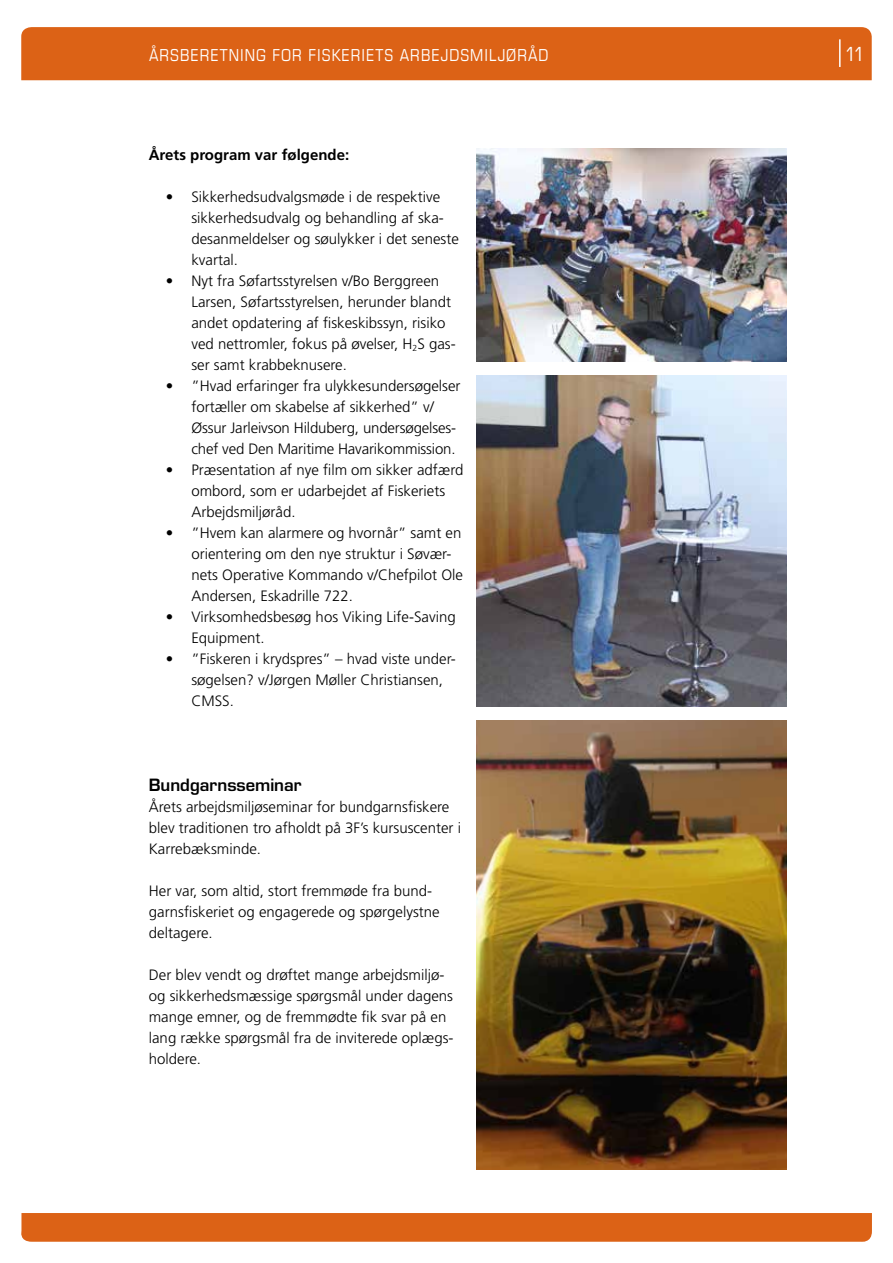
<style>
.page{position:relative;width:893px;height:1263px;background:#fff}
.page>*{position:absolute;margin:0;border:0;box-sizing:border-box;transform-origin:0 0}
.t1{font:condensed 19.5px "Eurostile LT Std";color:#fff}
.t2{font:condensed 16.5px "Eurostile LT Std";letter-spacing:.06em;color:#fff}
.t3{font:600 16.5px "Eurostile LT Std";color:#000}
.t4{font:300 15px/21px "Frutiger LT Std";color:#000}
.t5{font:700 15px "Frutiger LT Std";color:#000}
</style>
<div class="page">
<div style="left:21px;top:1213px;width:851px;height:29px;background:#dc6216"></div>
<div style="left:21px;top:27px;width:851px;height:53px;background:#dc6216"></div>
<hr style="left:839px;top:39px;width:2px;height:28px;background:#fff">
<img style="left:476px;top:149px;width:311px;height:212px">
<img style="left:476px;top:375px;width:311px;height:332px">
<img style="left:476px;top:721px;width:311px;height:448px">
<p class="t2" style="left:149px;top:45px;width:401px">ÅRSBERETNING FOR FISKERIETS ARBEJDSMILJØRÅD</p>
<h1 class="t1" style="left:845px;top:42px;width:21px">11</h1>
<p class="t5" style="left:149px;top:146px;width:202px">Årets program var følgende:</p>
<p class="t4" style="left:191px;top:187px;width:269px;text-indent:-26px">• Sikkerhedsudvalgsmøde i de respektive sikkerhedsudvalg og behandling af ska&shy;desanmeldelser og søulykker i det seneste kvartal.</p>
<p class="t4" style="left:191px;top:271px;width:266px;text-indent:-26px">• Nyt fra Søfartsstyrelsen v/Bo Berggreen Larsen, Søfartsstyrelsen, herunder blandt andet opdatering af fiskeskibssyn, risiko ved nettromler, fokus på øvelser, H<sub>2</sub>S gas&shy;ser samt krabbeknusere.</p>
<p class="t4" style="left:191px;top:376px;width:271px;text-indent:-26px">• ”Hvad erfaringer fra ulykkesundersøgelser fortæller om skabelse af sikkerhed” v/ Øssur Jarleivson Hilduberg, undersøgelses&shy;chef ved Den Maritime Havarikommission.</p>
<p class="t4" style="left:191px;top:460px;width:274px;text-indent:-26px">• Præsentation af nye film om sikker adfærd ombord, som er udarbejdet af Fiskeriets<br>Arbejdsmiljøråd.</p>
<p class="t4" style="left:191px;top:523px;width:273px;text-indent:-26px">• ”Hvem kan alarmere og hvornår” samt en orientering om den nye struktur i Søvær&shy;nets Operative Kommando v/Chefpilot Ole Andersen, Eskadrille 722.</p>
<p class="t4" style="left:191px;top:607px;width:266px;text-indent:-26px">• Virksomhedsbesøg hos Viking Life-Saving<br>Equipment.</p>
<p class="t4" style="left:191px;top:649px;width:266px;text-indent:-26px">• ”Fiskeren i krydspres” – hvad viste under&shy;søgelsen? v/Jørgen Møller Christiansen,<br>CMSS.</p>
<p class="t3" style="left:149px;top:774px;width:154px">Bundgarnsseminar</p>
<p class="t4" style="left:149px;top:796px;width:314px">Årets arbejdsmiljøseminar for bundgarnsfiskere blev traditionen tro afholdt på 3F’s kursuscenter i<br>Karrebæksminde.</p>
<p class="t4" style="left:149px;top:880px;width:292px">Her var, som altid, stort fremmøde fra bund&shy;garnsfiskeriet og engagerede og spørgelystne deltagere.</p>
<p class="t4" style="left:149px;top:965px;width:306px">Der blev vendt og drøftet mange arbejdsmiljø&shy;og sikkerhedsmæssige spørgsmål under dagens mange emner, og de fremmødte fik svar på en lang række spørgsmål fra de inviterede oplægs&shy;holdere.</p>
</div>
